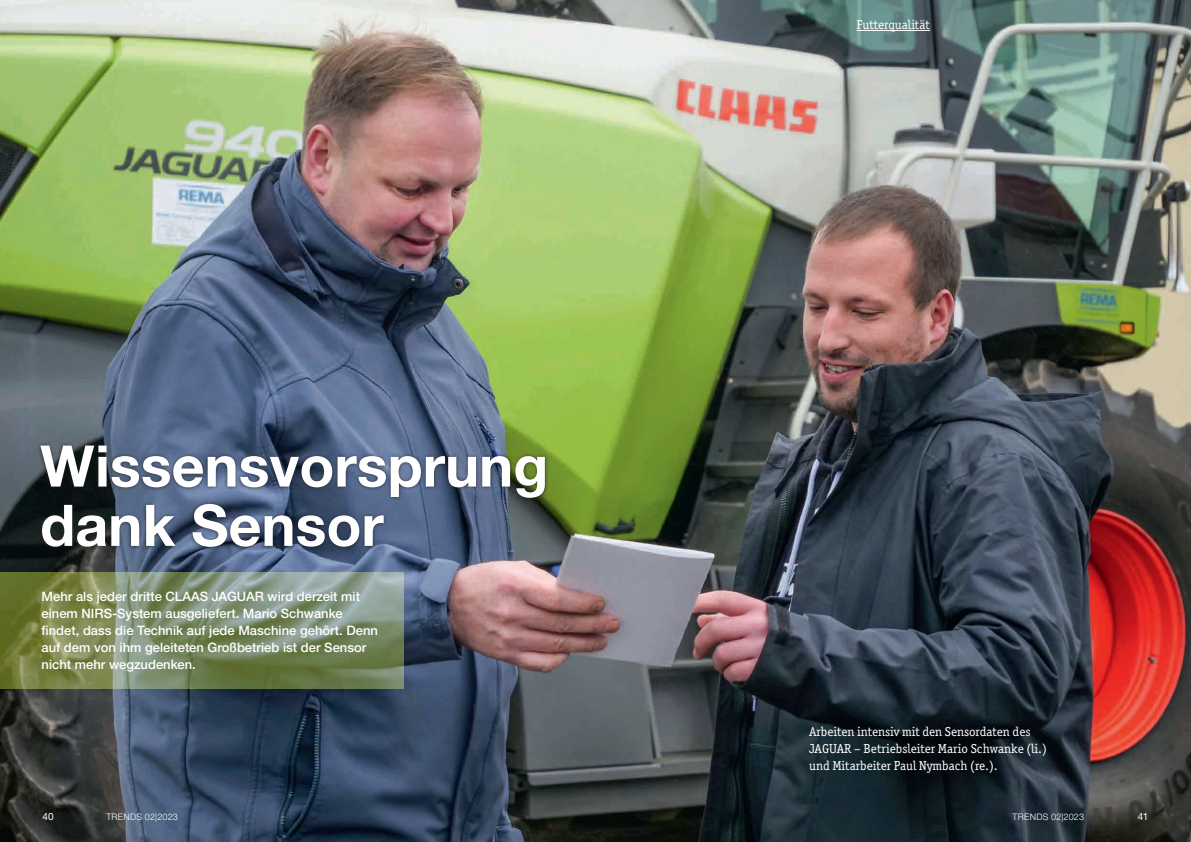
<style>
.page{position:relative;width:1191px;height:842px;background:#fff}
.page>*{position:absolute;margin:0;border:0;box-sizing:border-box;transform-origin:0 0}
.t1{font:700 57.4px/59.3px "CLAAS Helvetica Neue";color:#fff}
.t2{font:500 13px/17px "CLAAS Helvetica Neue";color:#fff}
.t3{font:13px/17px "Officina Serif ITC Pro";color:#fff}
.t4{font:10px "CLAAS Helvetica Neue";color:#fff}
.t5{font:300 9px "CLAAS Helvetica Neue";letter-spacing:.02em;color:#fff}
</style>
<div class="page">
<img style="left:0;top:0;width:1191px;height:842px">
<hr style="left:856px;top:30px;width:74px;height:1px;background:#fff">
<div style="left:37px;top:441px;width:512px;height:110px;background:#231f20;opacity:.75"></div>
<svg style="left:0;top:572px;width:403px;height:117px;background:#7a8a63"></svg>
<h1 class="t1" style="left:40px;top:438px;width:509px">Wissensvorsprung dank Sensor</h1>
<p class="t2" style="left:42px;top:588px;width:338px">Mehr als jeder dritte CLAAS JAGUAR wird derzeit mit einem NIRS-System ausgeliefert. Mario Schwanke findet, dass die Technik auf jede Maschine gehört. Denn auf dem von ihm geleiteten Großbetrieb ist der Sensor nicht mehr wegzudenken.</p>
<p class="t3" style="left:856px;top:16px;width:75px">Futterqualität</p>
<p class="t3" style="left:809px;top:723px;width:239px">Arbeiten intensiv mit den Sensordaten des<br>JAGUAR – Betriebsleiter Mario Schwanke (li.) und Mitarbeiter Paul Nymbach (re.).</p>
<p class="t4" style="left:43px;top:810px;width:13px">40</p>
<p class="t5" style="left:106px;top:811px;width:73px">TRENDS 02|2023</p>
<p class="t5" style="left:1012px;top:811px;width:73px">TRENDS 02|2023</p>
<p class="t4" style="left:1138px;top:810px;width:12px">41</p>
</div>
